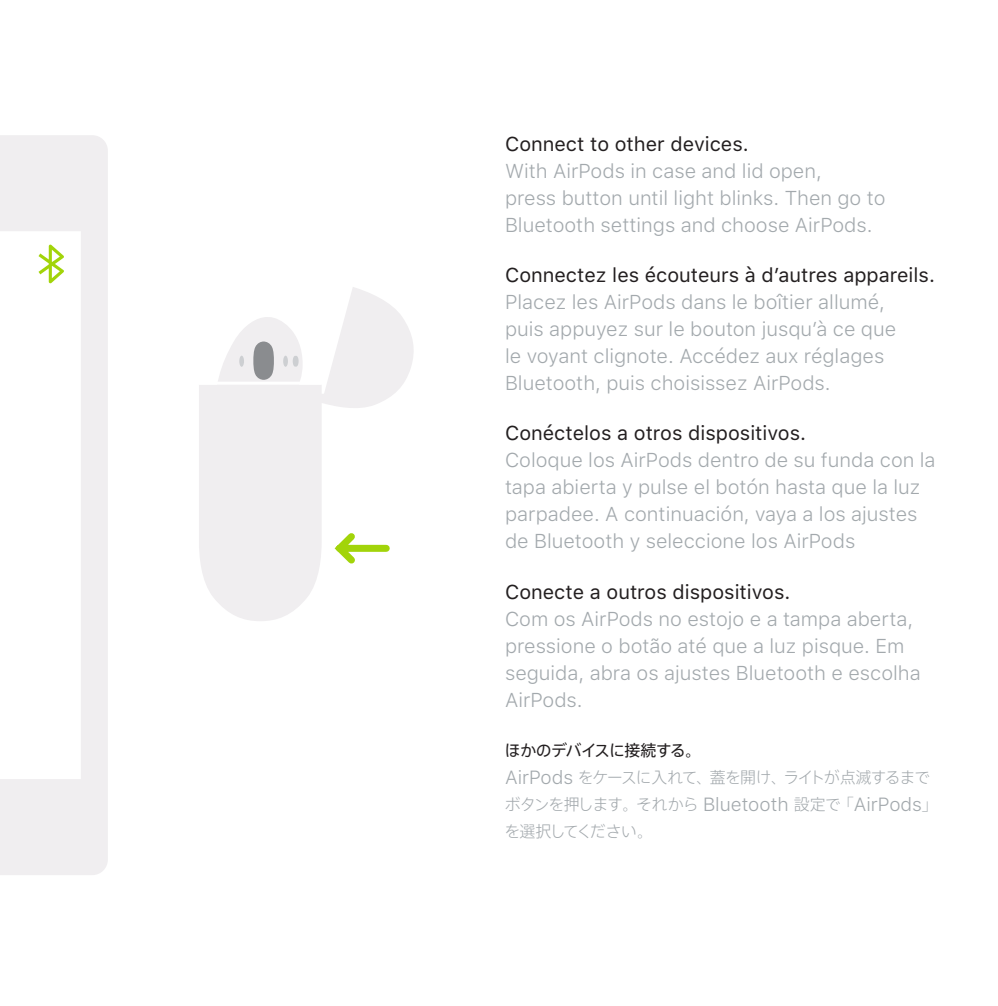
<style>
.page{position:relative;width:998px;height:1006px;background:#fff}
.page>*{position:absolute;margin:0;border:0;box-sizing:border-box;transform-origin:0 0}
.Body{font:300 20px/27.2px "SFUI Text";color:#a3a9ad}
.t1{font:20px "SFUI Text";color:#231f20}
.Body_J{font:100 20px/27.2px "Apple TP";color:#a3a9ad;text-align:justify}
.Header_-_J{font:20px "Apple TP Text";color:#231f20}
.s1{font-family:"SFUI Text";font-weight:300;font-size:19.2px}
</style>
<div class="page">
<svg style="left:0;top:135px;width:108px;height:740px"></svg>
<svg style="left:199px;top:287px;width:215px;height:334px"></svg>
<svg style="left:39px;top:244px;width:25px;height:39px"></svg>
<p class="t1" style="left:505px;top:129px;width:245px">Connect to other devices.</p>
<p class="Body" style="left:505px;top:157px;width:382px">With AirPods in case and lid open,<br>press button until light blinks. Then go to<br>Bluetooth settings and choose AirPods.</p>
<p class="t1" style="left:505px;top:261px;width:431px">Connectez les écouteurs à d’autres appareils.</p>
<p class="Body" style="left:505px;top:289px;width:393px">Placez les AirPods dans le boîtier allumé, puis appuyez sur le bouton jusqu’à ce que le voyant clignote. Accédez aux réglages Bluetooth, puis choisissez AirPods.</p>
<p class="t1" style="left:505px;top:419px;width:303px">Conéctelos a otros dispositivos.</p>
<p class="Body" style="left:505px;top:447px;width:432px">Coloque los AirPods dentro de su funda con la tapa abierta y pulse el botón hasta que la luz parpadee. A continuación, vaya a los ajustes de Bluetooth y seleccione los AirPods</p>
<p class="t1" style="left:505px;top:577px;width:287px">Conecte a outros dispositivos.</p>
<p class="Body" style="left:505px;top:605px;width:417px">Com os AirPods no estojo e a tampa aberta, pressione o botão até que a luz pisque. Em seguida, abra os ajustes Bluetooth e escolha AirPods.</p>
<p class="Header_-_J" style="left:505px;top:737px;width:191px">ほかのデバイスに接続する。</p>
<p class="Body_J" style="left:505px;top:763px;width:427px"><span class="s1">AirPods</span> をケースに入れて、蓋を開け、ライトが点滅するまでボタンを押します。それから <span class="s1">Bluetooth</span> 設定で「<span class="s1">AirPods</span>」を選択してください。</p>
</div>
